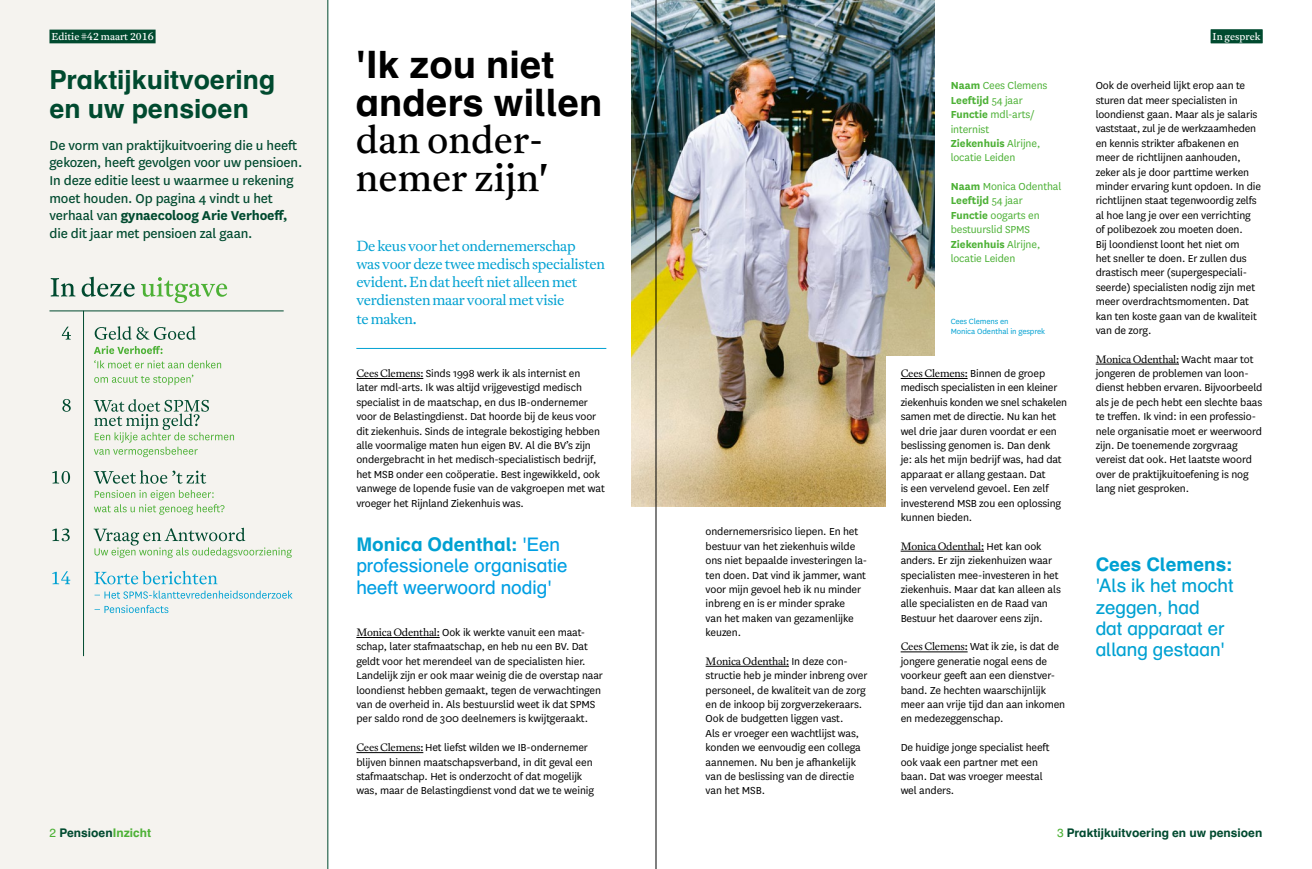
<style>
.page{position:relative;width:1312px;height:869px;background:#fff}
.page>*{position:absolute;margin:0;border:0;box-sizing:border-box;transform-origin:0 0}
.t1{font:700 37.75px/37.8px "Schulbuch Nord OT";color:#000}
.t2{font:37.75px/37.8px "Antwerp";color:#000}
.t3{font:700 26.25px/28.8px "Schulbuch Nord OT";color:#004a2f}
.t4{font:18.75px/21.2px "Schulbuch Nord OT";color:#009fe3}
.t5{font:18.75px/21.2px "Schulbuch Nord OT";color:#00a1d2}
.t6{font:700 18.75px "Schulbuch Nord OT";color:#00a1d2}
.t7{font:15px/17.5px "National";letter-spacing:-.01em;color:#004a2f}
.t8{font:300 14.5px/18.1px "Antwerp";letter-spacing:-.02em;color:#00a1d2}
.t9{font:11.88px/14.4px "National";letter-spacing:-.01em;color:#000}
.t10{font:11.88px/14.4px "National";letter-spacing:-.01em;color:#4db136}
.t11{font:700 11.88px "Schulbuch Nord OT";color:#004a2f}
.t12{font:300 10.62px "Antwerp";letter-spacing:-.02em;color:#000}
.t13{font:10px "Antwerp";color:#fff}
.t14{font:8.75px/10px "National";letter-spacing:-.01em;color:#00a1d2}
.s1{font-weight:700}
.s2{font-family:"Antwerp";font-weight:300;font-size:10.62px}
.s3{font-weight:700;color:#00a1d2}
.s4{font-family:"National";font-weight:400;font-size:11.88px}
.s5{font-weight:400;color:#4db136}
.s6{color:#4db136}
</style>
<div class="page">
<div style="left:0;top:0;width:328px;height:868px;background:#f5f3ef"></div>
<img style="left:631px;top:0;width:302px;height:506px">
<hr style="left:327px;top:0;width:1px;height:868px;background:#004a2f">
<div style="left:49px;top:30px;width:106px;height:13px;background:#004a2f"></div>
<svg style="left:141px;top:277px;width:86px;height:26px"></svg>
<svg style="left:51px;top:276px;width:84px;height:20px"></svg>
<svg style="left:62px;top:326px;width:9px;height:13px"></svg>
<svg style="left:62px;top:399px;width:9px;height:12px"></svg>
<svg style="left:52px;top:471px;width:18px;height:12px"></svg>
<svg style="left:52px;top:528px;width:18px;height:13px"></svg>
<svg style="left:52px;top:571px;width:18px;height:13px"></svg>
<svg style="left:94px;top:604px;width:74px;height:8px"></svg>
<svg style="left:94px;top:590px;width:198px;height:8px"></svg>
<svg style="left:94px;top:571px;width:123px;height:13px"></svg>
<svg style="left:94px;top:527px;width:198px;height:30px"></svg>
<svg style="left:94px;top:489px;width:130px;height:25px"></svg>
<svg style="left:94px;top:470px;width:112px;height:13px"></svg>
<svg style="left:94px;top:399px;width:140px;height:58px"></svg>
<svg style="left:94px;top:374px;width:99px;height:11px"></svg>
<svg style="left:94px;top:360px;width:127px;height:8px"></svg>
<svg style="left:94px;top:345px;width:68px;height:9px"></svg>
<svg style="left:95px;top:326px;width:101px;height:13px"></svg>
<hr style="left:83px;top:310px;width:1px;height:345px;background:#004a2f">
<hr style="left:49px;top:310px;width:234px;height:1px;background:#004a2f">
<div style="left:1210px;top:29px;width:52px;height:14px;background:#004a2f"></div>
<div style="left:886px;top:356px;width:181px;height:295px;background:#fff"></div>
<hr style="left:356px;top:378px;width:67px;height:1px;background:#000">
<hr style="left:356px;top:637px;width:83px;height:1px;background:#000">
<hr style="left:356px;top:752px;width:67px;height:1px;background:#000">
<hr style="left:356px;top:348px;width:250px;height:1px;background:#00a1d2">
<hr style="left:705px;top:665px;width:83px;height:1px;background:#000">
<hr style="left:900px;top:378px;width:67px;height:1px;background:#000">
<hr style="left:900px;top:550px;width:83px;height:1px;background:#000">
<hr style="left:900px;top:651px;width:67px;height:1px;background:#000">
<hr style="left:1095px;top:364px;width:83px;height:1px;background:#000">
<hr style="left:655px;top:0;width:1px;height:868px;background:#000">
<p class="t13" style="left:51px;top:30px;width:104px">Editie #42 maart 2016</p>
<p class="t13" style="left:1212px;top:30px;width:49px">In gesprek</p>
<h2 class="t3" style="left:49px;top:66px;width:227px">Praktijkuitvoering en uw pensioen</h2>
<p class="t7" style="left:49px;top:136px;width:254px">De vorm van praktijkuitvoering die u heeft gekozen, heeft gevolgen voor uw pensioen.<br>In deze editie leest u waarmee u rekening moet houden. Op pagina 4 vindt u het verhaal van <span class="s1">gynaecoloog Arie Verhoeff, </span>die dit jaar met pensioen zal gaan.</p>
<h1 class="t1" style="left:356px;top:46px;width:248px">'Ik zou niet anders willen</h1>
<h1 class="t2" style="left:356px;top:121px;width:194px">dan onder&shy;nemer zijn'</h1>
<p class="t8" style="left:356px;top:237px;width:250px">De keus voor het ondernemerschap<br>was voor deze twee medisch specialisten evident. En dat heeft niet alleen met verdiensten maar vooral met visie<br>te maken.</p>
<p class="t9" style="left:356px;top:365px;width:250px"><span class="s2">Cees Clemens:</span> Sinds 1998 werk ik als internist en later mdl-arts. Ik was altijd vrijgevestigd medisch specialist in de maatschap, en dus IB-ondernemer voor de Belastingdienst. Dat hoorde bij de keus voor dit ziekenhuis. Sinds de integrale bekostiging hebben alle voormalige maten hun eigen BV. Al die BV’s zijn ondergebracht in het medisch-specialistisch bedrijf, het MSB onder een coöperatie. Best ingewikkeld, ook vanwege de lopende fusie van de vakgroepen met wat vroeger het Rijnland Ziekenhuis was.</p>
<h3 class="t4" style="left:356px;top:534px;width:213px"><span class="s3">Monica Odenthal:</span> 'Een professionele organisatie heeft weerwoord nodig'</h3>
<p class="t9" style="left:356px;top:624px;width:248px"><span class="s2">Monica Odenthal:</span> Ook ik werkte vanuit een maat&shy;schap, later stafmaatschap, en heb nu een BV. Dat geldt voor het merendeel van de specialisten hier.<br>Landelijk zijn er ook maar weinig die de overstap naar loondienst hebben gemaakt, tegen de verwachtingen van de overheid in. Als bestuurslid weet ik dat SPMS per saldo rond de 300 deelnemers is kwijtgeraakt.</p>
<p class="t9" style="left:356px;top:739px;width:239px"><span class="s2">Cees Clemens:</span>Het liefst wilden we IB-ondernemer blijven binnen maatschapsverband, in dit geval een stafmaatschap. Het is onderzocht of dat mogelijk was, maar de Belastingdienst vond dat we te weinig</p>
<p class="t9" style="left:705px;top:523px;width:163px">ondernemersrisico liepen. En het bestuur van het ziekenhuis wilde ons niet bepaalde investeringen la&shy;ten doen. Dat vind ik jammer, want voor mijn gevoel heb ik nu minder inbreng en is er minder sprake<br>van het maken van gezamenlijke keuzen.</p>
<p class="t12" style="left:705px;top:653px;width:144px">Monica Odenthal: <span class="s4">In deze con-</span></p>
<p class="t9" style="left:705px;top:667px;width:163px">structie heb je minder inbreng over personeel, de kwaliteit van de zorg en de inkoop bij zorgverzekeraars.<br>Ook de budgetten liggen vast.<br>Als er vroeger een wachtlijst was, konden we eenvoudig een collega aannemen. Nu ben je afhankelijk van de beslissing van de directie van het MSB.</p>
<p class="t10" style="left:950px;top:78px;width:98px"><span class="s1">Naam</span> Cees Clemens<br><span class="s1">Leeftijd</span> 54 jaar<br><span class="s1">Functie</span> mdl-arts/ internist<br><span class="s1">Ziekenhuis</span> Alrijne, locatie Leiden</p>
<p class="t10" style="left:950px;top:179px;width:112px"><span class="s1">Naam</span> Monica Odenthal<br><span class="s1">Leeftijd</span> 54 jaar<br><span class="s1">Functie</span> oogarts en bestuurslid SPMS<br><span class="s1">Ziekenhuis</span> Alrijne, locatie Leiden</p>
<p class="t14" style="left:950px;top:316px;width:96px">Cees Clemens en<br>Monica Odenthal in gesprek</p>
<p class="t9" style="left:900px;top:365px;width:168px"><span class="s2">Cees Clemens:</span> Binnen de groep medisch specialisten in een kleiner ziekenhuis konden we snel schakelen samen met de directie. Nu kan het wel drie jaar duren voordat er een beslissing genomen is. Dan denk<br>je: als het mijn bedrijf was, had dat apparaat er allang gestaan. Dat<br>is een vervelend gevoel. Een zelf investerend MSB zou een oplossing kunnen bieden.</p>
<p class="t12" style="left:900px;top:538px;width:142px">Monica Odenthal: <span class="s4">Het kan ook</span></p>
<p class="t9" style="left:900px;top:552px;width:162px">anders. Er zijn ziekenhuizen waar specialisten mee-investeren in het ziekenhuis. Maar dat kan alleen als alle specialisten en de Raad van Bestuur het daarover eens zijn.</p>
<p class="t9" style="left:900px;top:638px;width:166px"><span class="s2">Cees Clemens:</span> Wat ik zie, is dat de jongere generatie nogal eens de voorkeur geeft aan een dienstver&shy;band. Ze hechten waarschijnlijk meer aan vrije tijd dan aan inkomen en medezeggenschap.</p>
<p class="t9" style="left:900px;top:739px;width:150px">De huidige jonge specialist heeft ook vaak een partner met een baan. Dat was vroeger meestal wel anders.</p>
<p class="t9" style="left:1095px;top:78px;width:167px">Ook de overheid lijkt erop aan te sturen dat meer specialisten in loondienst gaan. Maar als je salaris vaststaat, zul je de werkzaamheden en kennis strikter afbakenen en meer de richtlijnen aanhouden, zeker als je door parttime werken minder ervaring kunt opdoen. In die richtlijnen staat tegenwoordig zelfs al hoe lang je over een verrichting of polibezoek zou moeten doen.<br>Bij loondienst loont het niet om<br>het sneller te doen. Er zullen dus drastisch meer (supergespeciali&shy;seerde) specialisten nodig zijn met meer overdrachtsmomenten. Dat kan ten koste gaan van de kwaliteit van de zorg.</p>
<p class="t12" style="left:1095px;top:351px;width:159px">Monica Odenthal: <span class="s4">Wacht maar tot</span></p>
<p class="t9" style="left:1095px;top:365px;width:168px">jongeren de problemen van loon&shy;dienst hebben ervaren. Bijvoorbeeld als je de pech hebt een slechte baas te treffen. Ik vind: in een professio&shy;nele organisatie moet er weerwoord zijn. De toenemende zorgvraag vereist dat ook. Het laatste woord over de praktijkuitoefening is nog lang niet gesproken.</p>
<h3 class="t6" style="left:1095px;top:552px;width:138px">Cees Clemens:</h3>
<h3 class="t5" style="left:1095px;top:575px;width:139px">'Als ik het mocht zeggen, had<br>dat apparaat er allang gestaan'</h3>
<p class="t11" style="left:50px;top:824px;width:103px"><span class="s5">2</span> Pensioen<span class="s6">Inzicht</span></p>
<p class="t11" style="left:1056px;top:824px;width:207px"><span class="s5">3</span> Praktijkuitvoering en uw pensioen</p>
</div>
